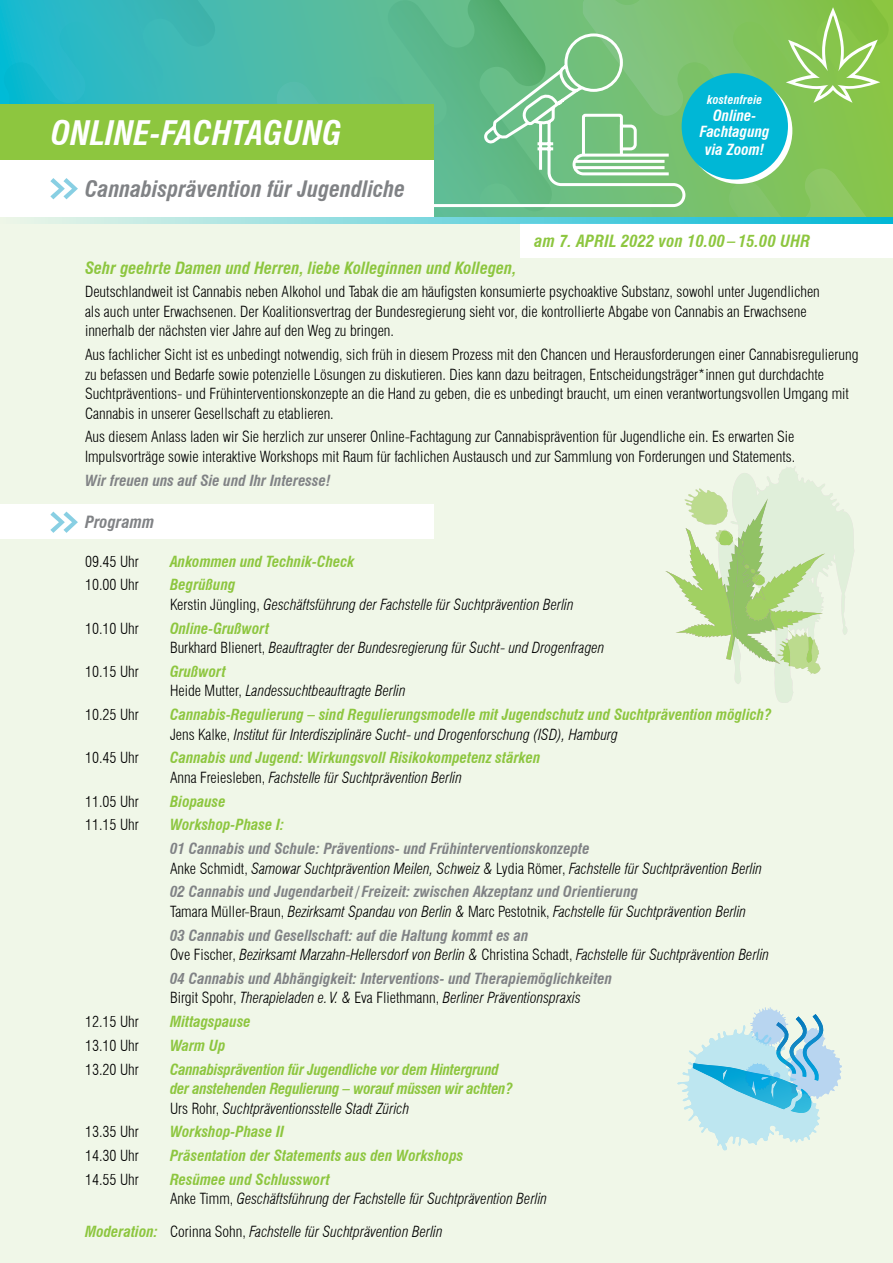
<style>
.page{position:relative;width:893px;height:1263px;background:#f0f7e8}
.page>*{position:absolute;margin:0;border:0;box-sizing:border-box;transform-origin:0 0}
.t1{font:italic 700 condensed 33px "Swiss 721 BT";color:#fff}
.t2{font:italic 700 condensed 22.05px "Swiss 721 BT";color:#808285}
.t3{font:italic 700 condensed 16.5px "Swiss 721 BT";color:#8dc63f}
.t4{font:italic 700 condensed 16.5px "Swiss 721 BT";color:#808285}
.Grundtext_Einzug{font:300 condensed 15px/19.5px "Swiss 721 BT";color:#000}
.Grundtext_Einzug-2{font:italic 300 condensed 15px/19.5px "Swiss 721 BT";color:#000}
.Grundtext_Einzug-3{font:italic 700 condensed 15px "Swiss 721 BT";color:#8dc63f}
.Grundtext_Einzug-4{font:italic 700 condensed 15px "Swiss 721 BT";color:#808285}
.Grundtext_Einzug-5{font:italic 700 condensed 15px/19.5px "Swiss 721 BT";letter-spacing:-.02em;color:#8dc63f}
.t5{font:italic 700 condensed 15px/16.5px "Swiss 721 BT";color:#fff;text-align:center}
.t6{font:italic 700 condensed 12px "Swiss 721 BT";letter-spacing:.01em;color:#fff}
.s1{font-style:normal}
.s2{font-weight:700;color:#8dc63f}
.s3{font-weight:300;font-style:normal;color:#000}
.s4{font-weight:300;color:#000}
</style>
<div class="page">
<svg style="left:677px;top:1007px;width:165px;height:144px"></svg>
<svg style="left:676px;top:593px;width:171px;height:110px"></svg>
<svg style="left:665px;top:466px;width:189px;height:127px"></svg>
<svg style="left:0;top:0;width:217px;height:104px;background:#2db8c0"></svg>
<svg style="left:243px;top:0;width:311px;height:217px;background:#58ba98"></svg>
<div style="left:0;top:104px;width:434px;height:56px;background:#8dc63f"></div>
<div style="left:520px;top:224px;width:373px;height:34px;background:#fff"></div>
<div style="left:0;top:505px;width:434px;height:34px;background:#fff"></div>
<svg style="left:50px;top:512px;width:28px;height:21px"></svg>
<svg style="left:31px;top:217px;width:862px;height:6px;background:#72d5de"></svg>
<svg style="left:310px;top:32px;width:261px;height:177px"></svg>
<svg style="left:571px;top:0;width:322px;height:217px;background:#77c57d"></svg>
<div style="left:0;top:160px;width:434px;height:57px;background:#fff"></div>
<svg style="left:50px;top:178px;width:28px;height:22px"></svg>
<p class="t1" style="left:51px;top:114px;width:292px">ONLINE-FACHTAGUNG</p>
<p class="t2" style="left:85px;top:176px;width:322px">Cannabisprävention für Jugendliche</p>
<p class="t6" style="left:707px;top:93px;width:57px">kostenfreie</p>
<p class="t5" style="left:700px;top:107px;width:71px">Online-<br>Fachtagung</p>
<p class="t5" style="left:705px;top:141px;width:61px">via Zoom!</p>
<p class="t3" style="left:535px;top:231px;width:277px">am 7. APRIL 2022 von 10.00 – 15.00 UHR</p>
<p class="t3" style="left:85px;top:258px;width:433px">Sehr geehrte Damen und Herren, liebe Kolleginnen und Kollegen,</p>
<p class="Grundtext_Einzug" style="left:85px;top:282px;width:736px">Deutschlandweit ist Cannabis neben Alkohol und Tabak die am häufigsten konsumierte psychoaktive Substanz, sowohl unter Jugendlichen als auch unter Erwachsenen. Der Koalitionsvertrag der Bundesregierung sieht vor, die kontrollierte Abgabe von Cannabis an Erwachsene innerhalb der nächsten vier Jahre auf den Weg zu bringen.</p>
<p class="Grundtext_Einzug" style="left:85px;top:345px;width:775px">Aus fachlicher Sicht ist es unbedingt notwendig, sich früh in diesem Prozess mit den Chancen und Herausforderungen einer Cannabisregulierung zu befassen und Bedarfe sowie potenzielle Lösungen zu diskutieren. Dies kann dazu beitragen, Entscheidungsträger*innen gut durchdachte Suchtpräventions- und Frühinterventionskonzepte an die Hand zu geben, die es unbedingt braucht, um einen verantwortungsvollen Umgang mit Cannabis in unserer Gesellschaft zu etablieren.</p>
<p class="Grundtext_Einzug" style="left:85px;top:427px;width:712px">Aus diesem Anlass laden wir Sie herzlich zur unserer Online-Fachtagung zur Cannabisprävention für Jugendliche ein. Es erwarten Sie<br>Impulsvorträge sowie interaktive Workshops mit Raum für fachlichen Austausch und zur Sammlung von Forderungen und Statements.</p>
<p class="Grundtext_Einzug-4" style="left:85px;top:471px;width:247px">Wir freuen uns auf Sie und Ihr Interesse!</p>
<p class="t4" style="left:85px;top:512px;width:71px">Programm</p>
<p class="Grundtext_Einzug" style="left:85px;top:551px;width:55px">09.45 Uhr</p>
<p class="Grundtext_Einzug-3" style="left:170px;top:552px;width:186px">Ankommen und Technik-Check</p>
<p class="Grundtext_Einzug" style="left:85px;top:575px;width:55px">10.00 Uhr</p>
<p class="Grundtext_Einzug-3" style="left:170px;top:576px;width:67px">Begrüßung</p>
<p class="Grundtext_Einzug-2" style="left:170px;top:595px;width:405px"><span class="s1">Kerstin Jüngling,</span> Geschäftsführung der Fachstelle für Suchtprävention Berlin</p>
<p class="Grundtext_Einzug" style="left:85px;top:618px;width:55px">10.10 Uhr</p>
<p class="Grundtext_Einzug-3" style="left:170px;top:619px;width:101px">Online-Grußwort</p>
<p class="Grundtext_Einzug-2" style="left:170px;top:638px;width:436px"><span class="s1">Burkhard Blienert,</span> Beauftragter der Bundesregierung für Sucht- und Drogenfragen</p>
<p class="Grundtext_Einzug" style="left:85px;top:662px;width:55px">10.15 Uhr</p>
<p class="Grundtext_Einzug-2" style="left:170px;top:662px;width:237px"><span class="s2">Grußwort<br></span><span class="s1">Heide Mutter,</span> Landessuchtbeauftragte Berlin</p>
<p class="Grundtext_Einzug" style="left:85px;top:705px;width:55px">10.25 Uhr</p>
<p class="Grundtext_Einzug-3" style="left:170px;top:706px;width:603px">Cannabis-Regulierung – sind Regulierungsmodelle mit Jugendschutz und Suchtprävention möglich?</p>
<p class="Grundtext_Einzug-2" style="left:170px;top:724px;width:449px"><span class="s1">Jens Kalke,</span> Institut für Interdisziplinäre Sucht- und Drogenforschung (ISD), Hamburg</p>
<p class="Grundtext_Einzug" style="left:85px;top:748px;width:55px">10.45 Uhr</p>
<p class="Grundtext_Einzug-3" style="left:170px;top:749px;width:372px">Cannabis und Jugend: Wirkungsvoll Risikokompetenz stärken</p>
<p class="Grundtext_Einzug-2" style="left:170px;top:768px;width:293px"><span class="s1">Anna Freiesleben,</span> Fachstelle für Suchtprävention Berlin</p>
<p class="Grundtext_Einzug" style="left:85px;top:791px;width:55px">11.05 Uhr</p>
<p class="Grundtext_Einzug-3" style="left:170px;top:792px;width:57px">Biopause</p>
<p class="Grundtext_Einzug" style="left:85px;top:815px;width:55px">11.15 Uhr</p>
<p class="Grundtext_Einzug-3" style="left:170px;top:816px;width:116px">Workshop-Phase I:</p>
<p class="Grundtext_Einzug-4" style="left:170px;top:840px;width:421px">01 Cannabis und Schule: Präventions- und Frühinterventionskonzepte</p>
<p class="Grundtext_Einzug-2" style="left:170px;top:858px;width:594px"><span class="s1">Anke Schmidt,</span> Samowar Suchtprävention Meilen, Schweiz &amp; <span class="s1">Lydia Römer,</span> Fachstelle für Suchtprävention Berlin</p>
<p class="Grundtext_Einzug-4" style="left:170px;top:883px;width:470px">02 Cannabis und Jugendarbeit/ Freizeit: zwischen Akzeptanz und Orientierung</p>
<p class="Grundtext_Einzug-2" style="left:170px;top:902px;width:578px"><span class="s1">Tamara Müller-Braun,</span> Bezirksamt Spandau von Berlin &amp; <span class="s1">Marc Pestotnik,</span> Fachstelle für Suchtprävention Berlin</p>
<p class="Grundtext_Einzug-4" style="left:170px;top:926px;width:360px">03 Cannabis und Gesellschaft: auf die Haltung kommt es an</p>
<p class="Grundtext_Einzug-2" style="left:170px;top:945px;width:601px"><span class="s1">Ove Fischer,</span> Bezirksamt Marzahn-Hellersdorf von Berlin &amp; <span class="s1">Christina Schadt,</span> Fachstelle für Suchtprävention Berlin</p>
<p class="Grundtext_Einzug-4" style="left:170px;top:969px;width:444px">04 Cannabis und Abhängigkeit: Interventions- und Therapiemöglichkeiten</p>
<p class="Grundtext_Einzug-2" style="left:170px;top:988px;width:412px"><span class="s1">Birgit Spohr,</span> Therapieladen e. V. &amp; <span class="s1">Eva Fliethmann,</span> Berliner Präventionspraxis</p>
<p class="Grundtext_Einzug" style="left:85px;top:1012px;width:55px">12.15 Uhr</p>
<p class="Grundtext_Einzug-3" style="left:170px;top:1013px;width:82px">Mittagspause</p>
<p class="Grundtext_Einzug" style="left:85px;top:1036px;width:55px">13.10 Uhr</p>
<p class="Grundtext_Einzug-3" style="left:170px;top:1036px;width:57px">Warm Up</p>
<p class="Grundtext_Einzug" style="left:85px;top:1059px;width:55px">13.20 Uhr</p>
<p class="Grundtext_Einzug-5" style="left:170px;top:1059px;width:344px">Cannabisprävention für Jugendliche vor dem Hintergrund der anstehenden Regulierung – worauf müssen wir achten?<br><span class="s3">Urs Rohr,</span> <span class="s4">Suchtpräventionsstelle Stadt Zürich</span></p>
<p class="Grundtext_Einzug" style="left:85px;top:1122px;width:55px">13.35 Uhr</p>
<p class="Grundtext_Einzug-3" style="left:170px;top:1123px;width:116px">Workshop-Phase II</p>
<p class="Grundtext_Einzug" style="left:85px;top:1146px;width:55px">14.30 Uhr</p>
<p class="Grundtext_Einzug-3" style="left:170px;top:1147px;width:295px">Präsentation der Statements aus den Workshops</p>
<p class="Grundtext_Einzug" style="left:85px;top:1170px;width:55px">14.55 Uhr</p>
<p class="Grundtext_Einzug-3" style="left:170px;top:1170px;width:161px">Resümee und Schlusswort</p>
<p class="Grundtext_Einzug-2" style="left:170px;top:1189px;width:379px"><span class="s1">Anke Timm,</span> Geschäftsführung der Fachstelle für Suchtprävention Berlin</p>
<p class="Grundtext_Einzug-2" style="left:85px;top:1221px;width:359px"><span class="s2">Moderation:</span> <span class="s1">Corinna Sohn,</span> Fachstelle für Suchtprävention Berlin</p>
</div>
